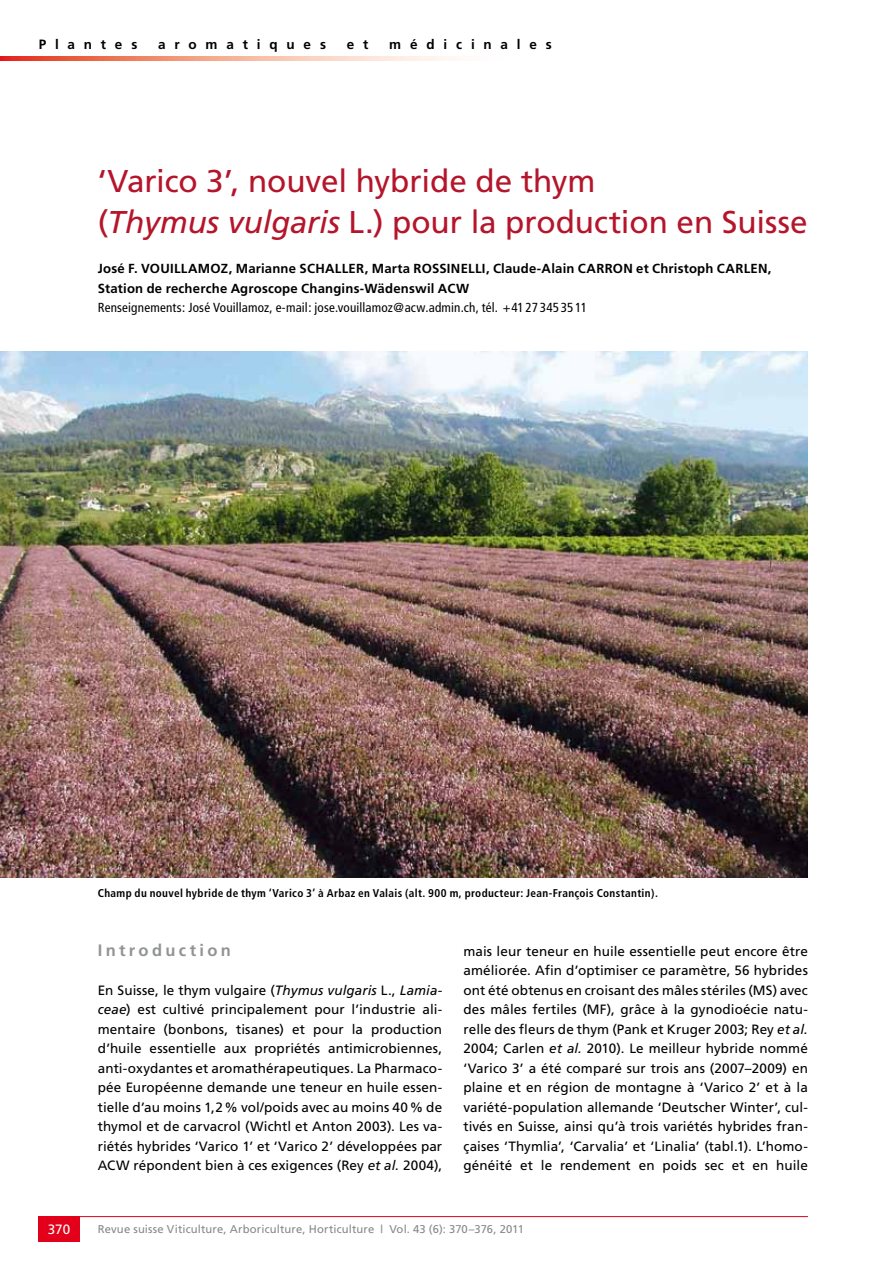
<style>
.page{position:relative;width:893px;height:1263px;background:#fff}
.page>*{position:absolute;margin:0;border:0;box-sizing:border-box;transform-origin:0 0}
.t1{font:31.5px/40.5px "Frutiger";letter-spacing:-.005em;color:#b5152b}
.t2{font:700 16.5px "Frutiger";letter-spacing:.2em;color:#929395}
.t3{font:13.5px/19.5px "Frutiger";letter-spacing:.01em;color:#000;text-align:justify}
.t4{font:700 13.5px "Frutiger";letter-spacing:.655em;color:#000}
.t5{font:13.5px "Frutiger";color:#fff}
.t6{font:700 13.2px/19.5px "Frutiger";letter-spacing:.015em;color:#000}
.t7{font:condensed 13.2px "Frutiger";letter-spacing:.01em;color:#000}
.t8{font:700 condensed 11.25px "Frutiger";letter-spacing:.03em;color:#000}
.t9{font:11.25px "Frutiger";letter-spacing:.01em;color:#87888a}
.s1{font-style:italic}
</style>
<div class="page">
<hr style="left:38px;top:1216px;width:770px;height:1px;background:#e2001a">
<div style="left:38px;top:1216px;width:42px;height:26px;background:#e2001a"></div>
<img style="left:0;top:351px;width:808px;height:527px">
<svg style="left:0;top:56px;width:451px;height:5px"></svg>
<p class="t4" style="left:39px;top:36px;width:100px">Plantes</p>
<p class="t4" style="left:158px;top:36px;width:169px">aromatiques</p>
<p class="t4" style="left:347px;top:36px;width:23px">e t</p>
<p class="t4" style="left:389px;top:36px;width:164px">médicinales</p>
<h1 class="t1" style="left:98px;top:161px;width:711px">‘Varico 3’, nouvel hybride de thym<br>(<span class="s1">Thymus vulgaris</span> L.) pour la production en Suisse</h1>
<p class="t6" style="left:98px;top:259px;width:675px">José F. VOUILLAMOZ, Marianne SCHALLER, Marta ROSSINELLI, Claude-Alain CARRON et Christoph CARLEN,<br>Station de recherche Agroscope Changins-Wädenswil ACW</p>
<p class="t7" style="left:98px;top:300px;width:491px">Renseignements: José Vouillamoz, e-mail: jose.vouillamoz@acw.admin.ch, tél. +41 27 345 35 11</p>
<p class="t8" style="left:98px;top:886px;width:562px">Champ du nouvel hybride de thym ‘Varico 3’ à Arbaz en Valais (alt. 900 m, producteur: Jean-François Constantin).</p>
<p class="t2" style="left:98px;top:940px;width:135px">Introduction</p>
<p class="t3" style="left:98px;top:980px;width:346px">En Suisse, le thym vulgaire (<span class="s1">Thymus vulgaris</span> L., <span class="s1">Lamia&shy;ceae</span>) est cultivé principalement pour l’industrie ali&shy;mentaire (bonbons, tisanes) et pour la production d’huile essentielle aux propriétés antimicrobiennes, anti-oxydantes et aromathérapeutiques. La Pharmaco&shy;pée Européenne demande une teneur en huile essen&shy;tielle d’au moins 1,2% vol/poids avec au moins 40% de thymol et de carvacrol (Wichtl et Anton 2003). Les va&shy;riétés hybrides ‘Varico 1’ et ‘Varico 2’ développées par ACW répondent bien à ces exigences (Rey <span class="s1">et al.</span> 2004),</p>
<p class="t3" style="left:463px;top:941px;width:346px">mais leur teneur en huile essentielle peut encore être améliorée. Afin d’optimiser ce paramètre, 56 hybrides ont été obtenus en croisant des mâles stériles (MS) avec des mâles fertiles (MF), grâce à la gynodioécie natu&shy;relle des fleurs de thym (Pank et Kruger 2003; Rey <span class="s1">et al.<br></span>2004; Carlen <span class="s1">et al.</span> 2010). Le meilleur hybride nommé ‘Varico 3’ a été comparé sur trois ans (2007–2009) en plaine et en région de montagne à ‘Varico 2’ et à la variété-population allemande ‘Deutscher Winter’, cul&shy;tivés en Suisse, ainsi qu’à trois variétés hybrides fran&shy;çaises ‘Thymlia’, ‘Carvalia’ et ‘Linalia’ (tabl.1). L’homo&shy;généité et le rendement en poids sec et en huile</p>
<p class="t5" style="left:48px;top:1221px;width:24px">370</p>
<p class="t9" style="left:98px;top:1223px;width:428px">Revue suisse Viticulture, Arboriculture, Horticulture | Vol. 43 (6): 370–376, 2011</p>
</div>
